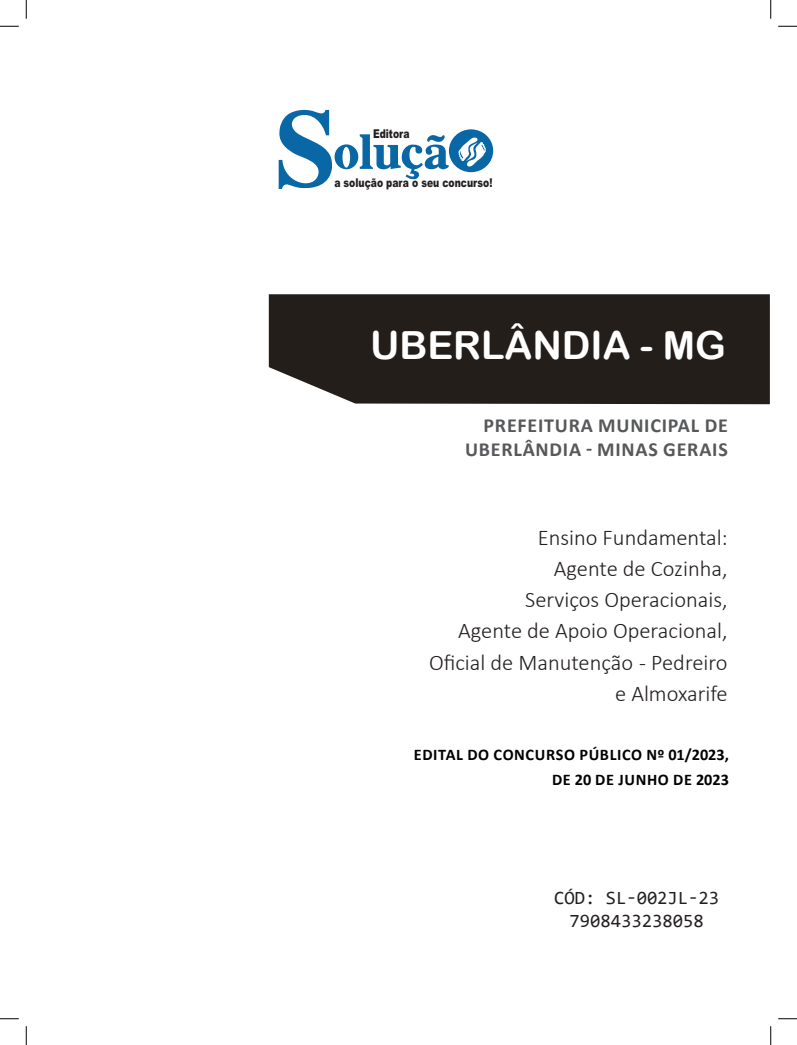
<style>
.page{position:relative;width:797px;height:1045px;background:#fff}
.page>*{position:absolute;margin:0;border:0;box-sizing:border-box;transform-origin:0 0}
.TÍTULO{font:38.75px "Arial Rounded MT Bold";color:#fff}
.CARGO{font:300 22.5px "Calibri";color:#231f20}
.SUBTÍTULO{font:700 20px "Calibri";letter-spacing:.04em;color:#57585a}
.SKU_CÓD{font:18.75px "Consolas";color:#231f20}
.EDITAL{font:700 16.25px "Calibri";letter-spacing:.04em;color:#000}
.t1{font:900 12.12px "Arial";color:#231f20;scale:.76 1}
</style>
<div class="page">
<div style="left:269px;top:294px;width:500px;height:110px;background:#241e1b"></div>
<svg style="left:279px;top:110px;width:214px;height:79px"></svg>
<svg style="left:0;top:25px;width:19px;height:2px"></svg>
<svg style="left:778px;top:25px;width:19px;height:2px"></svg>
<svg style="left:0;top:1018px;width:19px;height:1px"></svg>
<svg style="left:778px;top:1018px;width:19px;height:1px"></svg>
<svg style="left:25px;top:0;width:2px;height:19px"></svg>
<svg style="left:25px;top:1026px;width:2px;height:19px"></svg>
<svg style="left:770px;top:0;width:1px;height:19px"></svg>
<svg style="left:770px;top:1026px;width:1px;height:19px"></svg>
<p class="t1" style="left:373px;top:125px;width:50px">Editora</p>
<p class="t1" style="left:334px;top:174px;width:210px">a solução para o seu concurso!</p>
<p class="TÍTULO" style="left:370px;top:323px;width:357px">UBERLÂNDIA - MG</p>
<p class="SUBTÍTULO" style="left:483px;top:411px;width:246px">PREFEITURA MUNICIPAL DE</p>
<p class="SUBTÍTULO" style="left:465px;top:435px;width:264px">UBERLÂNDIA - MINAS GERAIS</p>
<p class="CARGO" style="left:537px;top:523px;width:191px">Ensino Fundamental:</p>
<p class="CARGO" style="left:554px;top:554px;width:175px">Agente de Cozinha,</p>
<p class="CARGO" style="left:525px;top:586px;width:204px">Serviços Operacionais,</p>
<p class="CARGO" style="left:458px;top:617px;width:271px">Agente de Apoio Operacional,</p>
<p class="CARGO" style="left:429px;top:648px;width:300px">Oficial de Manutenção - Pedreiro</p>
<p class="CARGO" style="left:615px;top:679px;width:114px">e Almoxarife</p>
<p class="EDITAL" style="left:414px;top:743px;width:316px">EDITAL DO CONCURSO PÚBLICO Nº 01/2023,</p>
<p class="EDITAL" style="left:552px;top:768px;width:178px">DE 20 DE JUNHO DE 2023</p>
<p class="SKU_CÓD" style="left:554px;top:885px;width:166px">CÓD: SL-002JL-23</p>
<p class="SKU_CÓD" style="left:569px;top:907px;width:136px">7908433238058</p>
</div>
